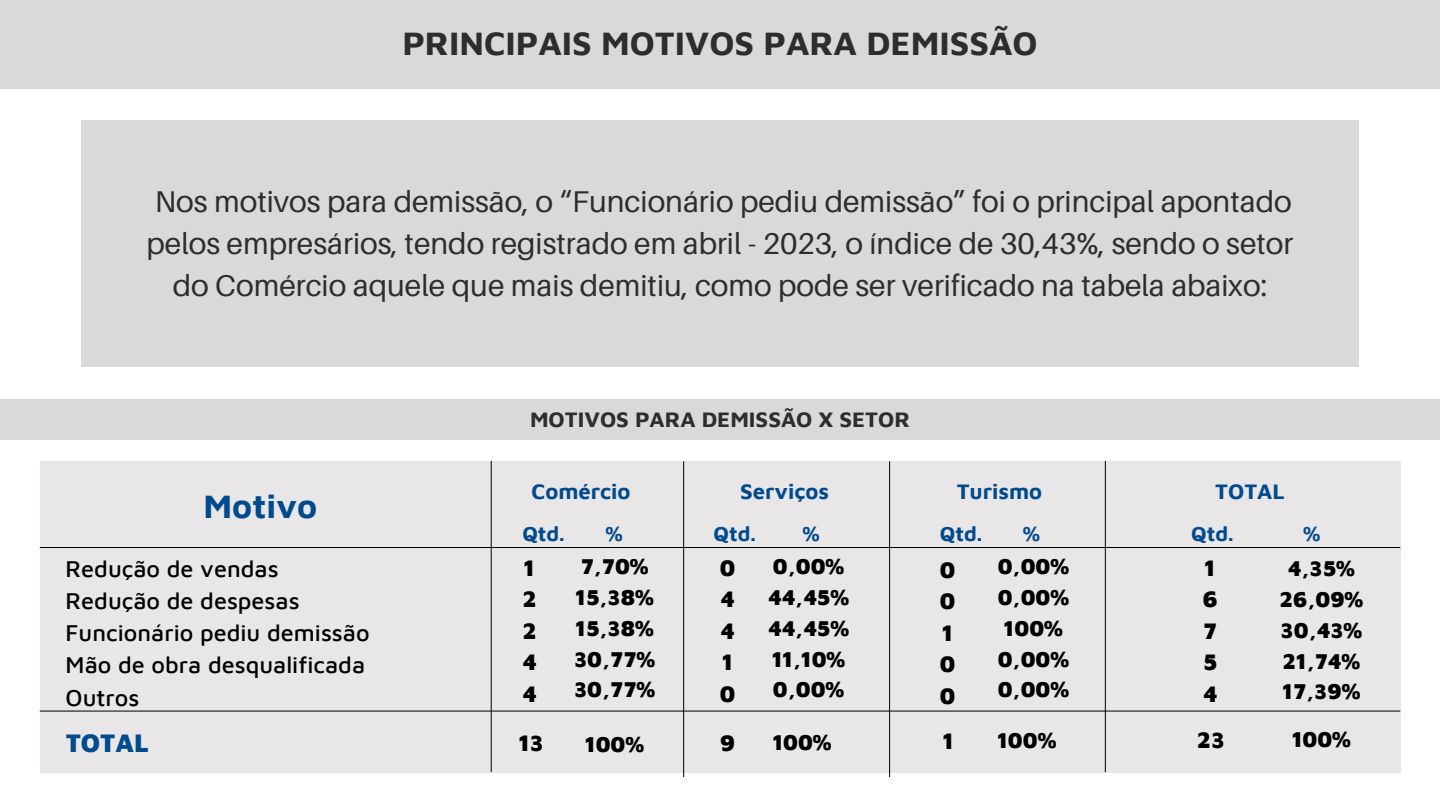
<style>
.page{position:relative;width:1440px;height:810px;background:#fff}
.page>*{position:absolute;margin:0;border:0;box-sizing:border-box;transform-origin:0 0}
.t1{font:700 34px "Maven Pro";color:#2d2d2d}
.t2{font:700 34px "Maven Pro";color:#004a8d}
.t3{font:30px/42px "Aileron";color:#2d2d2d;text-align:center}
.t4{font:900 26px "Maven Pro";color:#004a8d}
.t5{font:500 23.5px "Maven Pro";color:#000}
.t6{font:900 23px "Maven Pro";color:#000}
.t7{font:900 22px "Maven Pro";color:#000}
.t8{font:700 22px "Maven Pro";color:#004a8d}
.t9{font:700 22px "Maven Pro";color:#2d2d2d}
.t10{font:700 21px "Maven Pro";color:#004a8d}
</style>
<div class="page">
<div style="left:81px;top:120px;width:1278px;height:247px;background:#d9d9d9"></div>
<div style="left:0;top:0;width:1440px;height:88px;background:#d9d9d9"></div>
<div style="left:0;top:400px;width:1440px;height:40px;background:#d9d9d9"></div>
<div style="left:40px;top:461px;width:1360px;height:311px;background:#e8e6e6"></div>
<hr style="left:40px;top:547px;width:1360px;height:1px;background:#000">
<hr style="left:40px;top:711px;width:1360px;height:1px;background:#000">
<hr style="left:491px;top:461px;width:1px;height:311px;background:#000">
<hr style="left:683px;top:461px;width:1px;height:316px;background:#000">
<hr style="left:889px;top:461px;width:1px;height:316px;background:#000">
<hr style="left:1105px;top:461px;width:1px;height:311px;background:#000">
<p class="t1" style="left:402px;top:22px;width:637px">PRINCIPAIS MOTIVOS PARA DEMISSÃO</p>
<p class="t3" style="left:147px;top:180px;width:1148px">Nos motivos para demissão, o “Funcionário pediu demissão” foi o principal apontado pelos empresários, tendo registrado em abril - 2023, o índice de 30,43%, sendo o setor do Comércio aquele que mais demitiu, como pode ser verificado na tabela abaixo:</p>
<p class="t2" style="left:204px;top:485px;width:115px">Motivo</p>
<p class="t5" style="left:66px;top:554px;width:215px">Redução de vendas</p>
<p class="t5" style="left:66px;top:586px;width:236px">Redução de despesas</p>
<p class="t5" style="left:66px;top:618px;width:306px">Funcionário pediu demissão</p>
<p class="t5" style="left:66px;top:651px;width:301px">Mão de obra desqualificada</p>
<p class="t5" style="left:66px;top:683px;width:75px">Outros</p>
<p class="t4" style="left:66px;top:727px;width:85px">TOTAL</p>
<p class="t9" style="left:530px;top:406px;width:381px">MOTIVOS PARA DEMISSÃO X SETOR</p>
<p class="t8" style="left:532px;top:478px;width:101px">Comércio</p>
<p class="t8" style="left:740px;top:478px;width:91px">Serviços</p>
<p class="t8" style="left:957px;top:478px;width:87px">Turismo</p>
<p class="t10" style="left:522px;top:520px;width:44px">Qtd.</p>
<p class="t10" style="left:605px;top:520px;width:19px">%</p>
<p class="t10" style="left:714px;top:520px;width:44px">Qtd.</p>
<p class="t10" style="left:802px;top:520px;width:19px">%</p>
<p class="t10" style="left:940px;top:520px;width:44px">Qtd.</p>
<p class="t10" style="left:1023px;top:520px;width:19px">%</p>
<p class="t6" style="left:524px;top:554px;width:12px">1</p>
<p class="t6" style="left:522px;top:585px;width:16px">2</p>
<p class="t6" style="left:522px;top:617px;width:16px">2</p>
<p class="t6" style="left:522px;top:648px;width:16px">4</p>
<p class="t6" style="left:522px;top:680px;width:16px">4</p>
<p class="t7" style="left:581px;top:553px;width:69px">7,70%</p>
<p class="t7" style="left:576px;top:584px;width:80px">15,38%</p>
<p class="t7" style="left:576px;top:615px;width:80px">15,38%</p>
<p class="t7" style="left:574px;top:646px;width:83px">30,77%</p>
<p class="t7" style="left:574px;top:676px;width:83px">30,77%</p>
<p class="t6" style="left:720px;top:554px;width:17px">0</p>
<p class="t6" style="left:721px;top:585px;width:16px">4</p>
<p class="t6" style="left:721px;top:617px;width:16px">4</p>
<p class="t6" style="left:722px;top:648px;width:12px">1</p>
<p class="t6" style="left:720px;top:680px;width:17px">0</p>
<p class="t7" style="left:773px;top:553px;width:73px">0,00%</p>
<p class="t7" style="left:768px;top:584px;width:82px">44,45%</p>
<p class="t7" style="left:768px;top:615px;width:82px">44,45%</p>
<p class="t7" style="left:772px;top:646px;width:75px">11,10%</p>
<p class="t7" style="left:773px;top:676px;width:73px">0,00%</p>
<p class="t6" style="left:940px;top:556px;width:17px">0</p>
<p class="t6" style="left:940px;top:587px;width:17px">0</p>
<p class="t6" style="left:942px;top:619px;width:12px">1</p>
<p class="t6" style="left:940px;top:650px;width:17px">0</p>
<p class="t6" style="left:940px;top:682px;width:17px">0</p>
<p class="t7" style="left:998px;top:553px;width:73px">0,00%</p>
<p class="t7" style="left:998px;top:584px;width:73px">0,00%</p>
<p class="t7" style="left:1004px;top:615px;width:60px">100%</p>
<p class="t7" style="left:998px;top:646px;width:73px">0,00%</p>
<p class="t7" style="left:998px;top:676px;width:73px">0,00%</p>
<p class="t8" style="left:1215px;top:478px;width:71px">TOTAL</p>
<p class="t10" style="left:1191px;top:520px;width:44px">Qtd.</p>
<p class="t10" style="left:1303px;top:520px;width:19px">%</p>
<p class="t6" style="left:1205px;top:554px;width:12px">1</p>
<p class="t6" style="left:1203px;top:585px;width:16px">6</p>
<p class="t6" style="left:1203px;top:617px;width:15px">7</p>
<p class="t6" style="left:1203px;top:648px;width:16px">5</p>
<p class="t6" style="left:1203px;top:680px;width:16px">4</p>
<p class="t7" style="left:1288px;top:555px;width:68px">4,35%</p>
<p class="t7" style="left:1280px;top:586px;width:85px">26,09%</p>
<p class="t7" style="left:1281px;top:617px;width:83px">30,43%</p>
<p class="t7" style="left:1283px;top:647px;width:79px">21,74%</p>
<p class="t7" style="left:1283px;top:678px;width:79px">17,39%</p>
<p class="t6" style="left:519px;top:729px;width:26px">13</p>
<p class="t7" style="left:585px;top:731px;width:60px">100%</p>
<p class="t6" style="left:720px;top:729px;width:16px">9</p>
<p class="t7" style="left:773px;top:729px;width:60px">100%</p>
<p class="t6" style="left:943px;top:727px;width:12px">1</p>
<p class="t7" style="left:997px;top:727px;width:60px">100%</p>
<p class="t6" style="left:1197px;top:726px;width:30px">23</p>
<p class="t7" style="left:1292px;top:726px;width:60px">100%</p>
</div>
